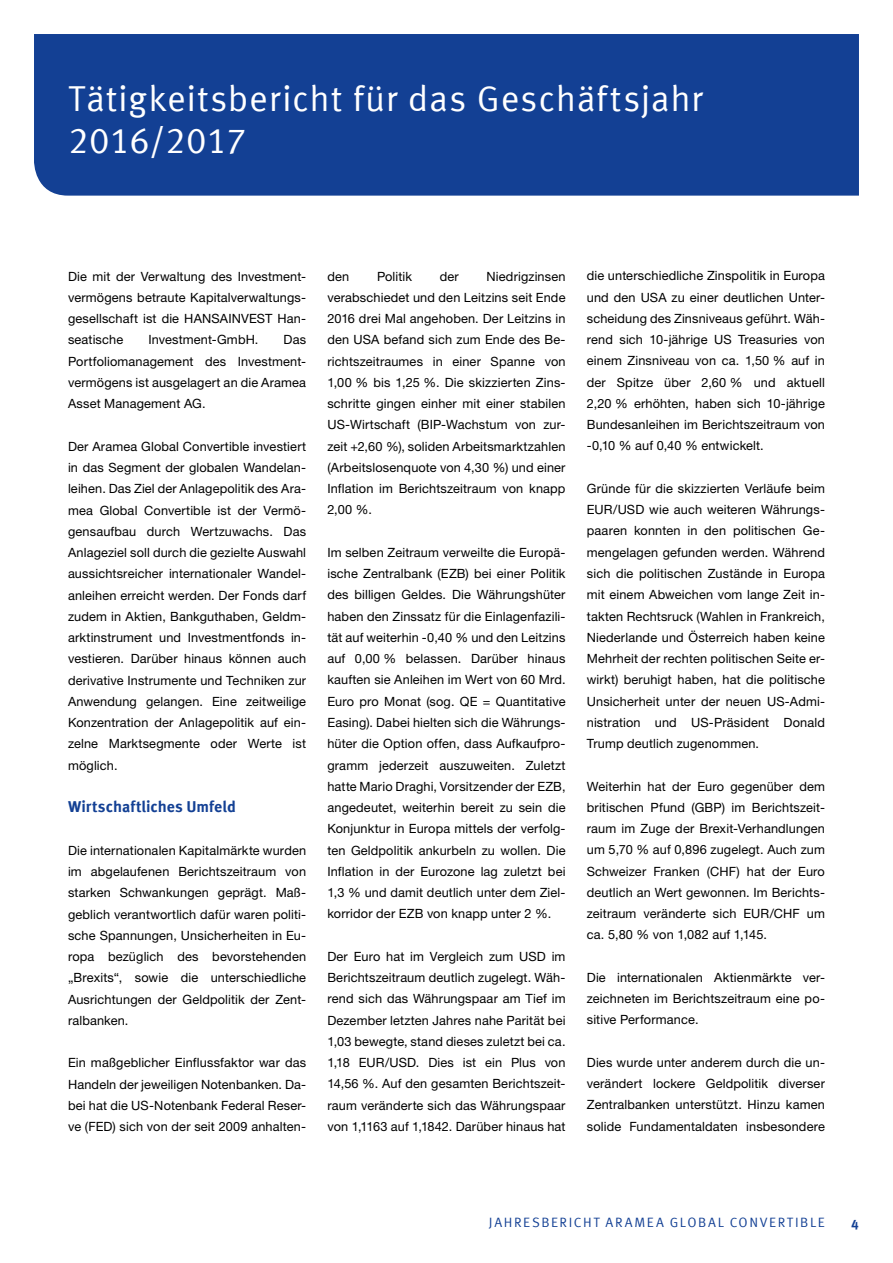
<style>
.page{position:relative;width:893px;height:1263px;background:#fff}
.page>*{position:absolute;margin:0;border:0;box-sizing:border-box;transform-origin:0 0}
.t1{font:36px/42.5px "Meta Offc Pro Norm";letter-spacing:.015em;color:#fff}
.t2{font:700 15.75px "Meta Offc Pro";color:#134094}
.t3{font:13.5px "Meta Offc Pro Norm";letter-spacing:.12em;color:#134094}
.t4{font:700 13.5px "Meta Offc Pro";color:#134094}
.t5{font:12.75px/21.3px "Helvetica Neue LTW1 G";letter-spacing:.01em;color:#000;text-align:justify}
</style>
<div class="page">
<div style="left:34px;top:34px;width:825px;height:162px;background:#134094"></div>
<h1 class="t1" style="left:68px;top:75px;width:636px">Tätigkeitsbericht für das Geschäftsjahr<br>2016/2017</h1>
<p class="t5" style="left:68px;top:265px;width:240px">Die mit der Verwaltung des Investment&shy;vermögens betraute Kapitalverwaltungs&shy;gesellschaft ist die HANSAINVEST Han&shy;seatische</p>
<p class="t5" style="left:148px;top:329px;width:112px">Investment-GmbH.</p>
<p class="t5" style="left:68px;top:329px;width:240px;text-indent:216px">Das Portfoliomanagement des Investment&shy;vermögens ist ausgelagert an die Aramea Asset Management AG.</p>
<p class="t5" style="left:68px;top:435px;width:240px">Der Aramea Global Convertible investiert in das Segment der globalen Wandelan&shy;leihen. Das Ziel der Anlagepolitik des Ara&shy;mea Global Convertible ist der Vermö&shy;gensaufbau durch Wertzuwachs. Das Anlageziel soll durch die gezielte Auswahl aussichtsreicher internationaler Wandel&shy;anleihen erreicht werden. Der Fonds darf zudem in Aktien, Bankguthaben, Geldm&shy;arktinstrument und Investmentfonds in&shy;vestieren. Darüber hinaus können auch derivative Instrumente und Techniken zur Anwendung gelangen. Eine zeitweilige Konzentration der Anlagepolitik auf ein&shy;zelne Marktsegmente oder Werte ist möglich.</p>
<p class="t2" style="left:68px;top:794px;width:169px">Wirtschaftliches Umfeld</p>
<p class="t5" style="left:68px;top:839px;width:240px">Die internationalen Kapitalmärkte wurden im abgelaufenen Berichtszeitraum von starken Schwankungen geprägt. Maß&shy;geblich verantwortlich dafür waren politi&shy;sche Spannungen, Unsicherheiten in Eu&shy;ropa bezüglich des bevorstehenden „Brexits“, sowie die unterschiedliche Ausrichtungen der Geldpolitik der Zent&shy;ralbanken.</p>
<p class="t5" style="left:68px;top:1052px;width:240px">Ein maßgeblicher Einflussfaktor war das Handeln der jeweiligen Notenbanken. Da&shy;bei hat die US-Notenbank Federal Reser&shy;ve (FED) sich von der seit 2009 anhalten-</p>
<p class="t5" style="left:327px;top:265px;width:240px;text-indent:159px">Niedrigzinsen verabschiedet und den Leitzins seit Ende 2016 drei Mal angehoben. Der Leitzins in den USA befand sich zum Ende des Be&shy;richtszeitraumes in einer Spanne von 1,00 % bis 1,25 %. Die skizzierten Zins&shy;schritte gingen einher mit einer stabilen US-Wirtschaft (BIP-Wachstum von zur&shy;zeit +2,60 %), soliden Arbeitsmarktzahlen (Arbeitslosenquote von 4,30 %) und einer Inflation im Berichtszeitraum von knapp 2,00 %.</p>
<p class="t5" style="left:327px;top:542px;width:240px">Im selben Zeitraum verweilte die Europä&shy;ische Zentralbank (EZB) bei einer Politik des billigen Geldes. Die Währungshüter haben den Zinssatz für die Einlagenfazili&shy;tät auf weiterhin -0,40 % und den Leitzins auf 0,00 % belassen. Darüber hinaus kauften sie Anleihen im Wert von 60 Mrd.<br>Euro pro Monat (sog. QE = Quantitative Easing). Dabei hielten sich die Währungs&shy;hüter die Option offen, dass Aufkaufpro&shy;gramm jederzeit auszuweiten. Zuletzt hatte Mario Draghi, Vorsitzender der EZB, angedeutet, weiterhin bereit zu sein die Konjunktur in Europa mittels der verfolg&shy;ten Geldpolitik ankurbeln zu wollen. Die Inflation in der Eurozone lag zuletzt bei 1,3 % und damit deutlich unter dem Ziel&shy;korridor der EZB von knapp unter 2 %.</p>
<p class="t5" style="left:327px;top:945px;width:240px">Der Euro hat im Vergleich zum USD im Berichtszeitraum deutlich zugelegt. Wäh&shy;rend sich das Währungspaar am Tief im Dezember letzten Jahres nahe Parität bei 1,03 bewegte, stand dieses zuletzt bei ca.<br>1,18 EUR/USD. Dies ist ein Plus von 14,56 %. Auf den gesamten Berichtszeit&shy;raum veränderte sich das Währungspaar von 1,1163 auf 1,1842. Darüber hinaus hat</p>
<p class="t5" style="left:327px;top:265px;width:23px">den</p>
<p class="t5" style="left:377px;top:265px;width:37px">Politik</p>
<p class="t5" style="left:440px;top:265px;width:21px">der</p>
<p class="t5" style="left:587px;top:265px;width:240px">die unterschiedliche Zinspolitik in Europa und den USA zu einer deutlichen Unter&shy;scheidung des Zinsniveaus geführt. Wäh&shy;rend sich 10-jährige US Treasuries von einem Zinsniveau von ca. 1,50 % auf in der Spitze über 2,60 % und aktuell 2,20 % erhöhten, haben sich 10-jährige Bundesanleihen im Berichtszeitraum von -0,10 % auf 0,40 % entwickelt.</p>
<p class="t5" style="left:587px;top:478px;width:240px">Gründe für die skizzierten Verläufe beim EUR/USD wie auch weiteren Währungs&shy;paaren konnten in den politischen Ge&shy;mengelagen gefunden werden. Während sich die politischen Zustände in Europa mit einem Abweichen vom lange Zeit in&shy;takten Rechtsruck (Wahlen in Frankreich, Niederlande und Österreich haben keine Mehrheit der rechten politischen Seite er&shy;wirkt) beruhigt haben, hat die politische Unsicherheit unter der neuen US-Admi&shy;nistration und US-Präsident Donald Trump deutlich zugenommen.</p>
<p class="t5" style="left:587px;top:775px;width:240px">Weiterhin hat der Euro gegenüber dem britischen Pfund (GBP) im Berichtszeit&shy;raum im Zuge der Brexit-Verhandlungen um 5,70 % auf 0,896 zugelegt. Auch zum Schweizer Franken (CHF) hat der Euro deutlich an Wert gewonnen. Im Berichts&shy;zeitraum veränderte sich EUR/CHF um ca. 5,80 % von 1,082 auf 1,145.</p>
<p class="t5" style="left:587px;top:967px;width:240px">Die internationalen Aktienmärkte ver&shy;zeichneten im Berichtszeitraum eine po&shy;sitive Performance.</p>
<p class="t5" style="left:587px;top:1052px;width:240px">Dies wurde unter anderem durch die un&shy;verändert lockere Geldpolitik diverser Zentralbanken unterstützt. Hinzu kamen solide Fundamentaldaten insbesondere</p>
<p class="t3" style="left:489px;top:1211px;width:209px">JAHRESBERICHT Ara mea Globa</p>
<p class="t3" style="left:718px;top:1211px;width:60px">l Convertib</p>
<p class="t3" style="left:810px;top:1211px;width:15px">le</p>
<p class="t4" style="left:851px;top:1214px;width:9px">4</p>
</div>
